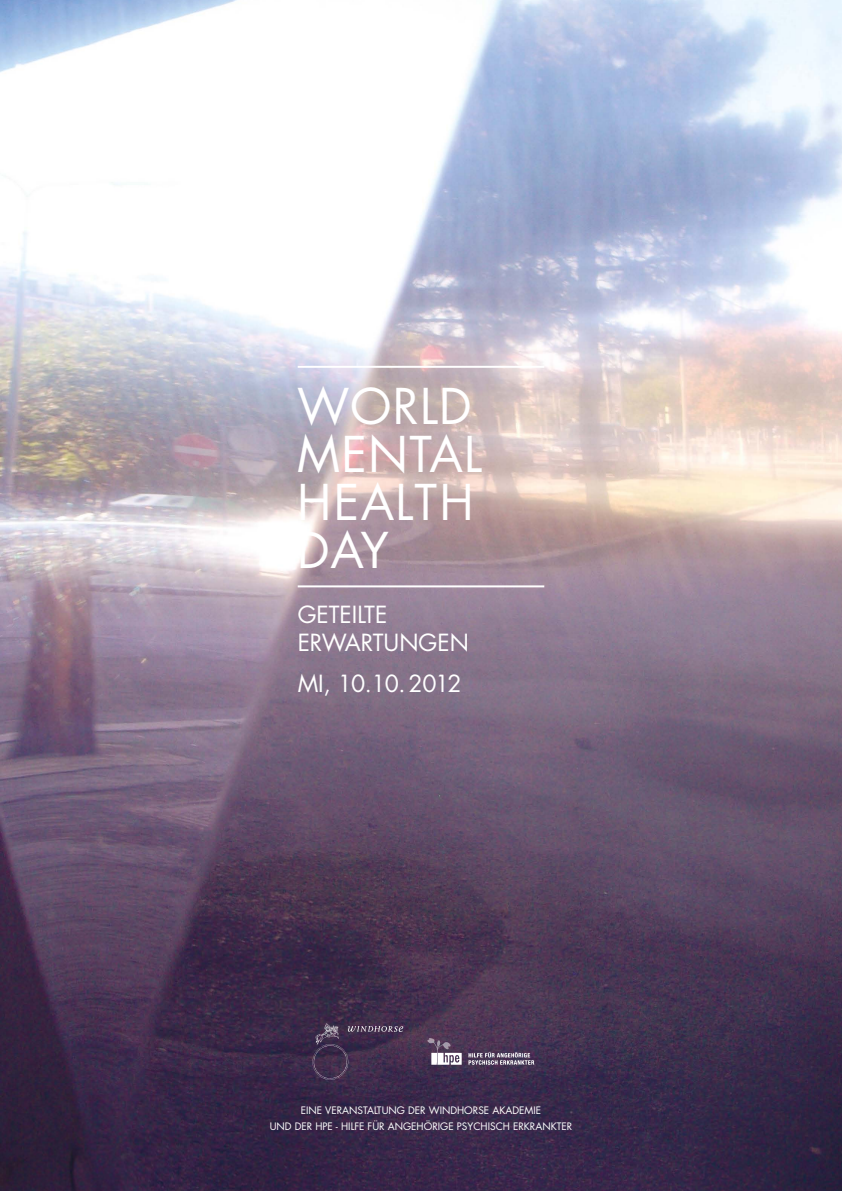
<style>
.page{position:relative;width:842px;height:1191px;background:#fff}
.page>*{position:absolute;margin:0;border:0;box-sizing:border-box;transform-origin:0 0}
.t1{font:48px/48px "Futura LT";letter-spacing:.025em;color:#fff}
.t2{font:23px/27.6px "Futura LT";color:#fff}
.t3{font:23px "Futura LT";letter-spacing:-.04em;color:#fff}
.t4{font:10px/16px "Futura LT";color:#fff}
</style>
<div class="page">
<img style="left:0;top:0;width:842px;height:1191px">
<hr style="left:298px;top:366px;width:246px;height:2px;background:#fff">
<hr style="left:298px;top:585px;width:246px;height:2px;background:#fff">
<svg style="left:312px;top:1023px;width:91px;height:56px;background:#463452"></svg>
<svg style="left:468px;top:1052px;width:66px;height:12px"></svg>
<svg style="left:427px;top:1038px;width:35px;height:26px"></svg>
<h1 class="t1" style="left:297px;top:383px;width:176px">WORLD<br>MENTAL<br>HEALT</h1>
<h1 class="t1" style="left:439px;top:479px;width:36px">H</h1>
<h1 class="t1" style="left:297px;top:527px;width:93px">DAY</h1>
<h2 class="t2" style="left:298px;top:601px;width:173px">GETEILTE<br>ERWARTUNGEN</h2>
<h2 class="t3" style="left:298px;top:669px;width:166px">MI, 10.10.2012</h2>
<p class="t4" style="left:270px;top:1102px;width:304px;text-indent:203px">RSE AKADEMIE<br>UND DER HPE - HILFE FÜR ANGEHÖRIGE PSYCH ISCH ERKRANKTER</p>
<p class="t4" style="left:301px;top:1102px;width:158px">EINE VERANSTALTUNG DER WINDHO</p>
</div>
